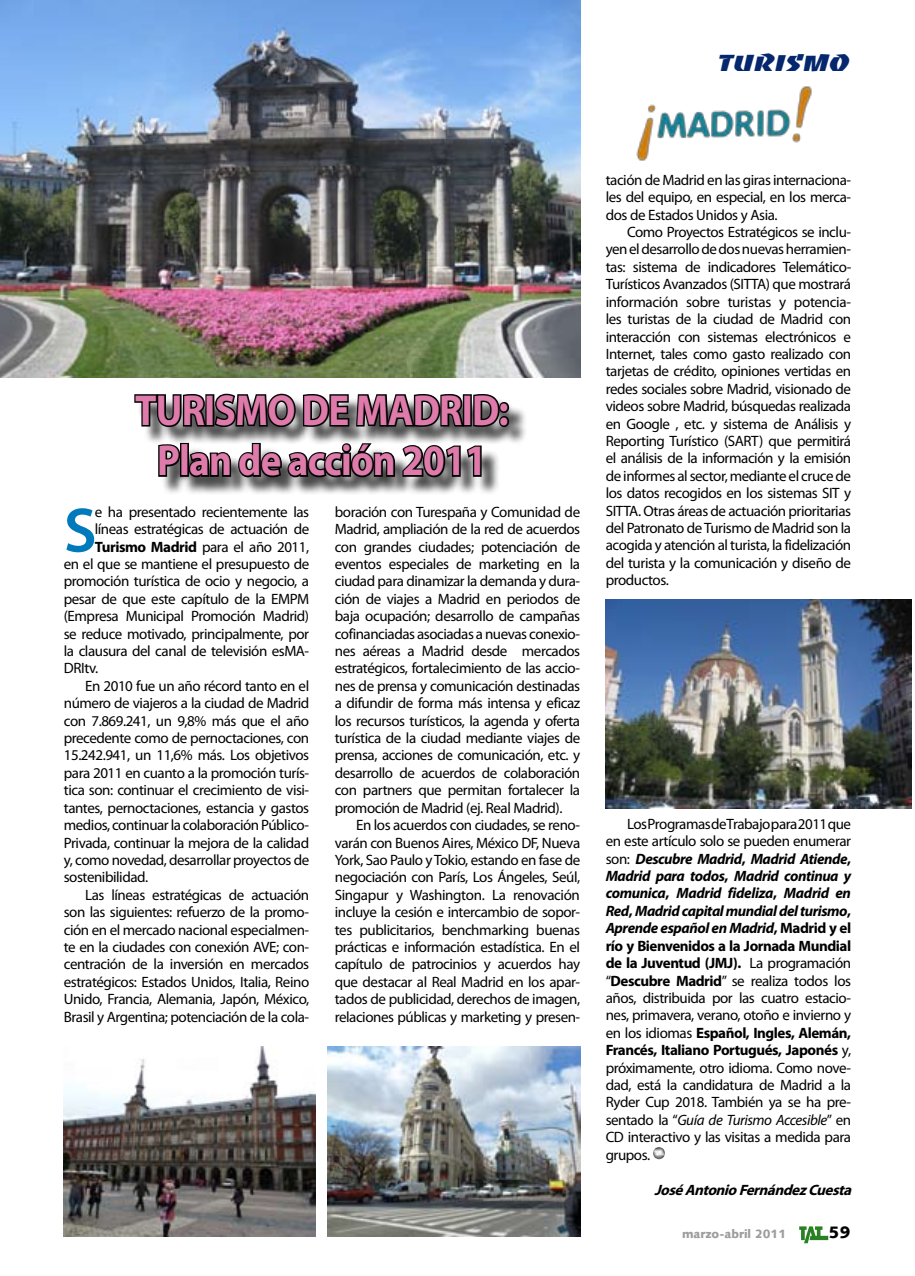
<style>
.page{position:relative;width:915px;height:1276px;background:#fff}
.page>*{position:absolute;margin:0;border:0;box-sizing:border-box;transform-origin:0 0}
.t1{font:600 63.3px "Myriad Pro";color:#017abb}
.t2{font:700 43.5px/50.2px "Myriad Pro";letter-spacing:-.02em;color:#df7bab;text-align:center;scale:.9 1}
.t3{font:22.5px "Baccarat Wide";letter-spacing:-.02em;color:#04276e}
.t4{font:900 16.5px "Syntax";color:#000}
.t5{font:15px/17.4px "Myriad Pro";letter-spacing:-.03em;color:#000;text-align:justify}
.t6{font:italic 700 15px "Myriad Pro";color:#000}
.t7{font:900 12px "Syntax";color:#9c9d9f}
.s1{font-weight:700}
.s2{font-weight:700;font-style:italic}
.s3{font-style:italic}
</style>
<div class="page">
<svg style="left:799px;top:1226px;width:29px;height:17px"></svg>
<div style="left:136px;top:396px;width:538px;height:138px;background:#000;opacity:.75"></div>
<svg style="left:134px;top:393px;width:376px;height:35px;background:#575757"></svg>
<svg style="left:157px;top:441px;width:326px;height:38px"></svg>
<img style="left:63px;top:1046px;width:253px;height:190px">
<img style="left:327px;top:1046px;width:253px;height:190px">
<img style="left:0;top:0;width:580px;height:377px">
<svg style="left:653px;top:1147px;width:12px;height:12px"></svg>
<img style="left:636px;top:86px;width:176px;height:75px">
<img style="left:605px;top:599px;width:306px;height:209px">
<h3 class="t3" style="left:717px;top:50px;width:134px">TURISMO</h3>
<h2 class="t2" style="left:135px;top:384px;width:416px">TURISMO DE MADRID:<br>Plan de acción 2011</h2>
<h1 class="t1" style="left:64px;top:490px;width:34px">S</h1>
<p class="t5" style="left:95px;top:503px;width:216px">e ha presentado recientemente las</p>
<p class="t5" style="left:95px;top:520px;width:216px">líneas estratégicas de actuación de</p>
<p class="t5" style="left:95px;top:537px;width:216px"><span class="s1">Turismo Madrid</span> para el año 2011,</p>
<p class="t5" style="left:64px;top:555px;width:247px">en el que se mantiene el presupuesto de</p>
<p class="t5" style="left:64px;top:572px;width:247px">promoción turística de ocio y negocio, a</p>
<p class="t5" style="left:64px;top:590px;width:247px">pesar de que este capítulo de la EMPM</p>
<p class="t5" style="left:64px;top:607px;width:247px">(Empresa Municipal Promoción Madrid)</p>
<p class="t5" style="left:64px;top:624px;width:247px">se reduce motivado, principalmente, por</p>
<p class="t5" style="left:64px;top:642px;width:247px">la clausura del canal de televisión esMA-</p>
<p class="t5" style="left:64px;top:659px;width:36px">DRItv.</p>
<p class="t5" style="left:85px;top:677px;width:225px">En 2010 fue un año récord tanto en el</p>
<p class="t5" style="left:64px;top:694px;width:247px">número de viajeros a la ciudad de Madrid</p>
<p class="t5" style="left:64px;top:711px;width:247px">con 7.869.241, un 9,8% más que el año</p>
<p class="t5" style="left:64px;top:729px;width:247px">precedente como de pernoctaciones, con</p>
<p class="t5" style="left:64px;top:746px;width:247px">15.242.941, un 11,6% más. Los objetivos</p>
<p class="t5" style="left:64px;top:764px;width:247px">para 2011 en cuanto a la promoción turís-</p>
<p class="t5" style="left:64px;top:781px;width:247px">tica son: continuar el crecimiento de visi-</p>
<p class="t5" style="left:64px;top:798px;width:247px">tantes, pernoctaciones, estancia y gastos</p>
<p class="t5" style="left:64px;top:816px;width:247px">medios, continuar la colaboración Público-</p>
<p class="t5" style="left:64px;top:833px;width:247px">Privada, continuar la mejora de la calidad</p>
<p class="t5" style="left:64px;top:851px;width:247px">y, como novedad, desarrollar proyectos de</p>
<p class="t5" style="left:64px;top:868px;width:86px">sostenibilidad.</p>
<p class="t5" style="left:85px;top:885px;width:225px">Las líneas estratégicas de actuación</p>
<p class="t5" style="left:64px;top:903px;width:247px">son las siguientes: refuerzo de la promo-</p>
<p class="t5" style="left:64px;top:920px;width:247px">ción en el mercado nacional especialmen-</p>
<p class="t5" style="left:64px;top:938px;width:247px">te en la ciudades con conexión AVE; con-</p>
<p class="t5" style="left:64px;top:955px;width:247px">centración de la inversión en mercados</p>
<p class="t5" style="left:64px;top:972px;width:247px">estratégicos: Estados Unidos, Italia, Reino</p>
<p class="t5" style="left:64px;top:990px;width:247px">Unido, Francia, Alemania, Japón, México,</p>
<p class="t5" style="left:64px;top:1007px;width:247px">Brasil y Argentina; potenciación de la cola-</p>
<p class="t5" style="left:334px;top:503px;width:247px">boración con Turespaña y Comunidad de Madrid, ampliación de la red de acuerdos con grandes ciudades; potenciación de eventos especiales de marketing en la ciudad para dinamizar la demanda y dura&shy;ción de viajes a Madrid en periodos de baja ocupación; desarrollo de campañas cofinanciadas asociadas a nuevas conexio&shy;nes aéreas a Madrid desde mercados estratégicos, fortalecimiento de las accio&shy;nes de prensa y comunicación destinadas a difundir de forma más intensa y eficaz los recursos turísticos, la agenda y oferta turística de la ciudad mediante viajes de prensa, acciones de comunicación, etc. y desarrollo de acuerdos de colaboración con partners que permitan fortalecer la promoción de Madrid (ej. Real Madrid).</p>
<p class="t5" style="left:334px;top:816px;width:247px;text-indent:21px">En los acuerdos con ciudades, se reno&shy;varán con Buenos Aires, México DF, Nueva York, Sao Paulo y Tokio, estando en fase de negociación con París, Los Ángeles, Seúl, Singapur y Washington. La renovación incluye la cesión e intercambio de sopor&shy;tes publicitarios, benchmarking buenas prácticas e información estadística. En el capítulo de patrocinios y acuerdos hay que destacar al Real Madrid en los apar&shy;tados de publicidad, derechos de imagen, relaciones públicas y marketing y presen-</p>
<p class="t5" style="left:605px;top:171px;width:247px">tación de Madrid en las giras internaciona&shy;les del equipo, en especial, en los merca&shy;dos de Estados Unidos y Asia.</p>
<p class="t5" style="left:605px;top:223px;width:247px;text-indent:21px">Como Proyectos Estratégicos se inclu&shy;yen el desarrollo de dos nuevas herramien&shy;tas: sistema de indicadores Telemático-Turísticos Avanzados (SITTA) que mostrará información sobre turistas y potencia&shy;les turistas de la ciudad de Madrid con interacción con sistemas electrónicos e Internet, tales como gasto realizado con tarjetas de crédito, opiniones vertidas en redes sociales sobre Madrid, visionado de videos sobre Madrid, búsquedas realizada en Google , etc. y sistema de Análisis y Reporting Turístico (SART) que permitirá el análisis de la información y la emisión de informes al sector, mediante el cruce de los datos recogidos en los sistemas SIT y SITTA. Otras áreas de actuación prioritarias del Patronato de Turismo de Madrid son la acogida y atención al turista, la fidelización del turista y la comunicación y diseño de productos.</p>
<p class="t5" style="left:605px;top:815px;width:247px;text-indent:21px">Los Programas de Trabajo para 2011 que en este artículo solo se pueden enumerar son: <span class="s2">Descubre Madrid</span><span class="s1">,</span> <span class="s2">Madrid Atiende</span><span class="s1">, </span><span class="s2">Madrid para todos</span><span class="s1">,</span> <span class="s2">Madrid continua y comunica</span><span class="s1">,</span> <span class="s2">Madrid fideliza</span><span class="s1">,</span> <span class="s2">Madrid en Red</span><span class="s1">,</span> <span class="s2">Madrid capital mundial del turismo</span><span class="s1">, </span><span class="s2">Aprende español en Madrid</span><span class="s1">, Madrid y el río y Bienvenidos a la Jornada Mundial de la Juventud (JMJ).</span> La programación “<span class="s1">Descubre Madrid</span>” se realiza todos los años, distribuida por las cuatro estacio&shy;nes, primavera, verano, otoño e invierno y en los idiomas <span class="s1">Español, Ingles, Alemán, Francés, Italiano Portugués, Japonés</span> y, próximamente, otro idioma. Como nove&shy;dad, está la candidatura de Madrid a la Ryder Cup 2018. También ya se ha pre&shy;sentado la “<span class="s3">Guía de Turismo Accesible</span>” en CD interactivo y las visitas a medida para grupos.</p>
<p class="t6" style="left:654px;top:1179px;width:203px">JoséAntonioFernándezCuesta</p>
<p class="t7" style="left:681px;top:1227px;width:106px">marzo-abril 2011</p>
<p class="t4" style="left:828px;top:1222px;width:23px">59</p>
</div>
